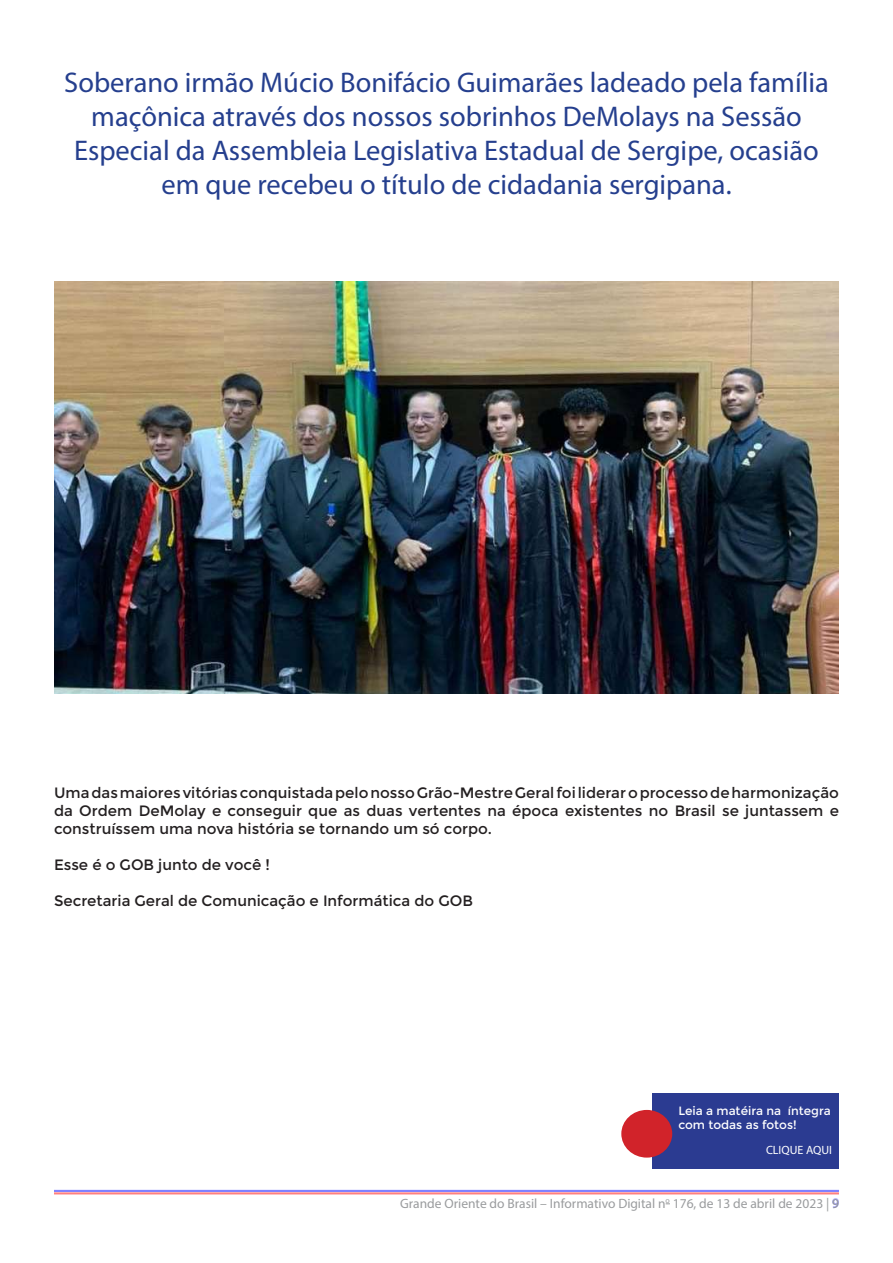
<style>
.page{position:relative;width:893px;height:1263px;background:#fff}
.page>*{position:absolute;margin:0;border:0;box-sizing:border-box;transform-origin:0 0}
.t1{font:28.5px/34.2px "Myriad Pro";color:#253f8e;text-align:center}
.t2{font:15px/18px "Montserrat";color:#231f20;text-align:justify}
.t3{font:13.5px "Myriad Pro";color:#9a9c9e}
.t4{font:12px/14.4px "Montserrat";color:#fff}
.t5{font:12px "Myriad Pro";color:#fff}
.s1{color:#b5b5ff}
</style>
<div class="page">
<hr style="left:54px;top:1190px;width:785px;height:2px;background:#8080ff">
<hr style="left:54px;top:1192px;width:785px;height:2px;background:#ff8080">
<div style="left:653px;top:1093px;width:186px;height:76px;background:#2b3b91"></div>
<div style="left:621px;top:1110px;width:51px;height:47px;background:#d1232a;border-radius:50%"></div>
<img style="left:54px;top:281px;width:785px;height:413px">
<h1 class="t1" style="left:64px;top:65px;width:766px">Soberano irmão Múcio Bonifácio Guimarães ladeado pela família maçônica através dos nossos sobrinhos DeMolays na Sessão Especial da Assembleia Legislativa Estadual de Sergipe, ocasião em que recebeu o título de cidadania sergipana.</h1>
<p class="t2" style="left:54px;top:784px;width:786px">Uma das maiores vitórias conquistada pelo nosso Grão-Mestre Geral foi liderar o processo de harmonização da Ordem DeMolay e conseguir que as duas vertentes na época existentes no Brasil se juntassem e construíssem uma nova história se tornando um só corpo.</p>
<p class="t2" style="left:54px;top:856px;width:217px">Esse é o GOB junto de você !</p>
<p class="t2" style="left:54px;top:892px;width:420px">Secretaria Geral de Comunicação e Informática do GOB</p>
<p class="t4" style="left:678px;top:1103px;width:154px">Leia a matéira na íntegra com todas as fotos!</p>
<p class="t5" style="left:766px;top:1142px;width:68px">CLIQUE AQUI</p>
<p class="t3" style="left:400px;top:1195px;width:440px">Grande Oriente do Brasil – Informativo Digital n<sup>o</sup> 176, de 13 de abril de 2023 | <span class="s1">9</span></p>
</div>
